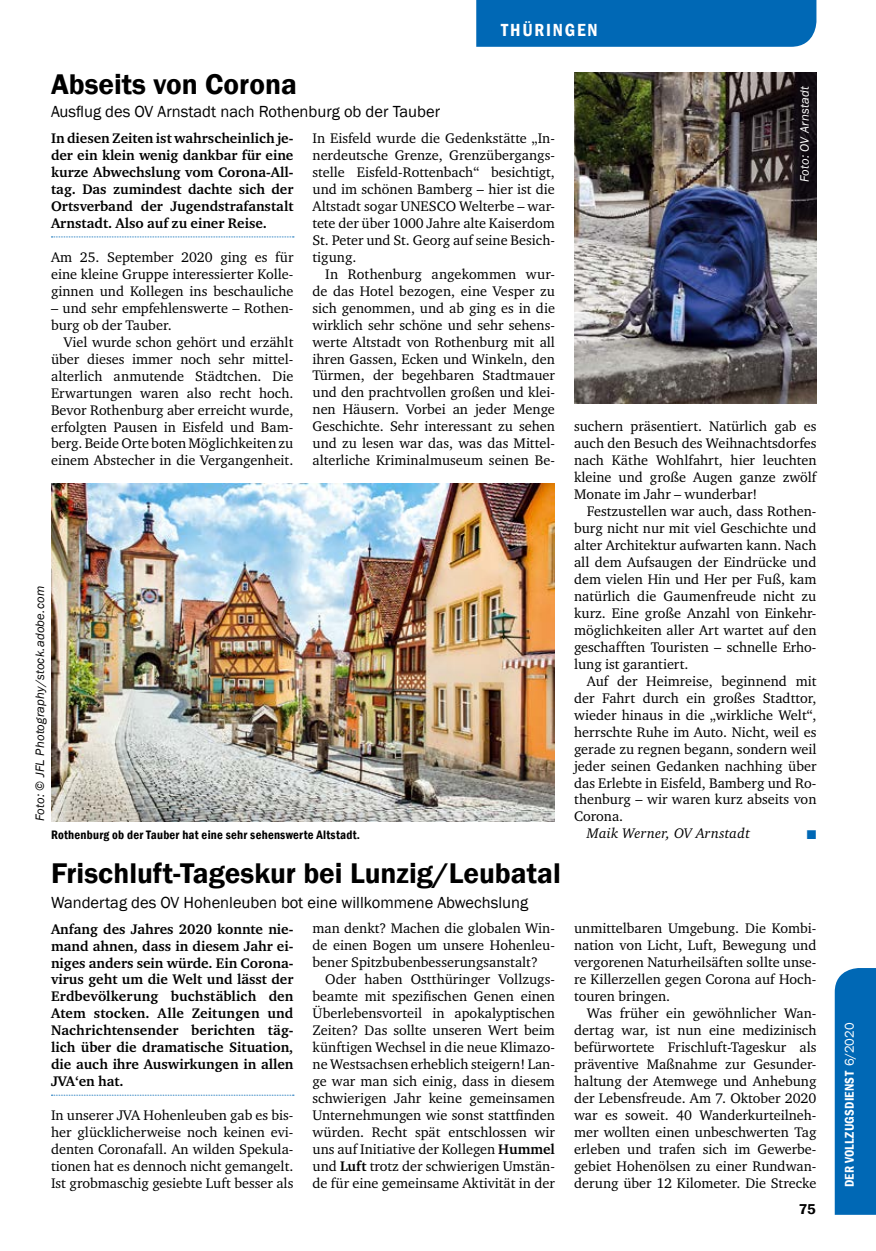
<style>
.page{position:relative;width:876px;height:1251px;background:#fff}
.page>*{position:absolute;margin:0;border:0;box-sizing:border-box;transform-origin:0 0}
.t1{font:600 29.25px "Franklin Gothic";color:#000}
.t2{font:600 condensed 18px "Franklin Gothic";letter-spacing:.1em;color:#fff}
.t3{font:16.5px "Franklin Gothic";color:#000}
.t4{font:600 14.7px "Franklin Gothic";color:#000}
.t5{font:14.25px/17px "Charter ITC";color:#000;text-align:justify}
.t6{font:700 14.25px/17px "Charter ITC";color:#000;text-align:justify}
.t7{font:italic 14.25px "Charter ITC";letter-spacing:.015em;color:#000}
.t8{font:600 condensed 13.05px "Franklin Gothic";letter-spacing:.015em;color:#fff}
.t9{font:600 condensed 12.6px "Franklin Gothic";letter-spacing:.02em;color:#000}
.t10{font:italic 12.6px "Franklin Gothic";letter-spacing:.02em;color:#000}
.t11{font:italic 12.6px "Franklin Gothic";letter-spacing:.015em;color:#fff}
.t12{font:12.6px "Zapf Dingbats";color:#0068b5}
.s1{font-weight:700}
.s2{font-weight:400;font-stretch:normal}
</style>
<div class="page">
<div style="left:835px;top:968px;width:41px;height:246px;background:#0068b5"></div>
<div style="left:476px;top:0;width:340px;height:47px;background:#0068b5"></div>
<img style="left:574px;top:72px;width:242px;height:331px">
<svg style="left:51px;top:236px;width:243px;height:1px"></svg>
<svg style="left:51px;top:1094px;width:243px;height:1px"></svg>
<img style="left:51px;top:483px;width:504px;height:338px">
<p class="t2" style="left:501px;top:18px;width:98px">THÜRINGEN</p>
<p class="t1" style="left:51px;top:66px;width:247px">Abseits von Corona</p>
<p class="t3" style="left:51px;top:101px;width:391px">Ausflug des OV Arnstadt nach Rothenburg ob der Tauber</p>
<p class="t6" style="left:51px;top:130px;width:244px">In diesen Zeiten ist wahrscheinlich je&shy;der ein klein wenig dankbar für eine kurze Abwechslung vom Corona-All&shy;tag. Das zumindest dachte sich der Ortsverband der Jugendstrafanstalt Arnstadt. Also auf zu einer Reise.</p>
<p class="t5" style="left:51px;top:248px;width:244px">Am 25. September 2020 ging es für eine kleine Gruppe interessierter Kolle&shy;ginnen und Kollegen ins beschauliche</p>
<p class="t5" style="left:51px;top:299px;width:244px">– und sehr empfehlenswerte – Rothen-</p>
<p class="t5" style="left:51px;top:316px;width:122px">burg ob der Tauber.</p>
<p class="t5" style="left:64px;top:333px;width:231px">Viel wurde schon gehört und erzählt</p>
<p class="t5" style="left:51px;top:350px;width:244px">über dieses immer noch sehr mittel-</p>
<p class="t5" style="left:51px;top:367px;width:244px">alterlich anmutende Städtchen. Die</p>
<p class="t5" style="left:51px;top:384px;width:244px">Erwartungen waren also recht hoch.</p>
<p class="t5" style="left:51px;top:401px;width:244px">Bevor Rothenburg aber erreicht wurde,</p>
<p class="t5" style="left:51px;top:418px;width:244px">erfolgten Pausen in Eisfeld und Bam-</p>
<p class="t5" style="left:51px;top:435px;width:244px">berg. Beide Orte boten Möglichkeiten zu</p>
<p class="t5" style="left:51px;top:452px;width:244px">einem Abstecher in die Vergangenheit.</p>
<p class="t5" style="left:313px;top:130px;width:244px">In Eisfeld wurde die Gedenkstätte „In-</p>
<p class="t5" style="left:313px;top:147px;width:244px">nerdeutsche Grenze, Grenzübergangs-</p>
<p class="t5" style="left:313px;top:164px;width:244px">stelle Eisfeld-Rottenbach“ besichtigt,</p>
<p class="t5" style="left:313px;top:180px;width:244px">und im schönen Bamberg – hier ist die</p>
<p class="t5" style="left:313px;top:197px;width:244px">Altstadt sogar UNESCO Welterbe – war-</p>
<p class="t5" style="left:313px;top:214px;width:244px">tete der über 1000 Jahre alte Kaiserdom</p>
<p class="t5" style="left:313px;top:231px;width:244px">St. Peter und St. Georg auf seine Besich-</p>
<p class="t5" style="left:313px;top:248px;width:45px">tigung.</p>
<p class="t5" style="left:325px;top:265px;width:231px">In Rothenburg angekommen wur-</p>
<p class="t5" style="left:313px;top:282px;width:244px">de das Hotel bezogen, eine Vesper zu</p>
<p class="t5" style="left:313px;top:299px;width:244px">sich genommen, und ab ging es in die</p>
<p class="t5" style="left:313px;top:316px;width:244px">wirklich sehr schöne und sehr sehens-</p>
<p class="t5" style="left:313px;top:333px;width:244px">werte Altstadt von Rothenburg mit all</p>
<p class="t5" style="left:313px;top:350px;width:244px">ihren Gassen, Ecken und Winkeln, den</p>
<p class="t5" style="left:313px;top:367px;width:244px">Türmen, der begehbaren Stadtmauer</p>
<p class="t5" style="left:313px;top:384px;width:244px">und den prachtvollen großen und klei-</p>
<p class="t5" style="left:313px;top:401px;width:244px">nen Häusern. Vorbei an jeder Menge</p>
<p class="t5" style="left:313px;top:418px;width:244px">Geschichte. Sehr interessant zu sehen</p>
<p class="t5" style="left:313px;top:435px;width:244px">und zu lesen war das, was das Mittel-</p>
<p class="t5" style="left:313px;top:452px;width:244px">alterliche Kriminalmuseum seinen Be-</p>
<p class="t10" style="left:32px;top:821px;width:237px;rotate:-90deg">Foto: © JFL Photography/stock.adobe.com</p>
<p class="t9" style="left:51px;top:825px;width:311px">Rothenburg ob der Tauber hat eine sehr sehenswerte Altstadt.</p>
<p class="t1" style="left:51px;top:855px;width:511px">Frischluft-Tageskur bei Lunzig/Leubatal</p>
<p class="t3" style="left:51px;top:891px;width:479px">Wandertag des OV Hohenleuben bot eine willkommene Abwechslung</p>
<p class="t6" style="left:51px;top:920px;width:244px">Anfang des Jahres 2020 konnte nie&shy;mand ahnen, dass in diesem Jahr ei&shy;niges anders sein würde. Ein Corona&shy;virus geht um die Welt und lässt der Erdbevölkerung buchstäblich den Atem stocken. Alle Zeitungen und Nachrichtensender berichten täg&shy;lich über die dramatische Situation, die auch ihre Auswirkungen in allen JVA‘en hat.</p>
<p class="t5" style="left:51px;top:1106px;width:244px">In unserer JVA Hohenleuben gab es bis&shy;her glücklicherweise noch keinen evi&shy;denten Coronafall. An wilden Spekula&shy;tionen hat es dennoch nicht gemangelt.<br>Ist grobmaschig gesiebte Luft besser als</p>
<p class="t5" style="left:313px;top:919px;width:244px">man denkt? Machen die globalen Win-</p>
<p class="t5" style="left:313px;top:936px;width:244px">de einen Bogen um unsere Hohenleu-</p>
<p class="t5" style="left:313px;top:953px;width:227px">bener Spitzbubenbesserungsanstalt?</p>
<p class="t5" style="left:325px;top:970px;width:231px">Oder haben Ostthüringer Vollzugs-</p>
<p class="t5" style="left:313px;top:987px;width:244px">beamte mit spezifischen Genen einen</p>
<p class="t5" style="left:313px;top:1004px;width:244px">Überlebensvorteil in apokalyptischen</p>
<p class="t5" style="left:313px;top:1021px;width:244px">Zeiten? Das sollte unseren Wert beim</p>
<p class="t5" style="left:313px;top:1038px;width:244px">künftigen Wechsel in die neue Klimazo-</p>
<p class="t5" style="left:313px;top:1055px;width:244px">ne Westsachsen erheblich steigern! Lan-</p>
<p class="t5" style="left:313px;top:1072px;width:244px">ge war man sich einig, dass in diesem</p>
<p class="t5" style="left:313px;top:1089px;width:244px">schwierigen Jahr keine gemeinsamen</p>
<p class="t5" style="left:313px;top:1106px;width:244px">Unternehmungen wie sonst stattfinden</p>
<p class="t5" style="left:313px;top:1123px;width:244px">würden. Recht spät entschlossen wir</p>
<p class="t5" style="left:313px;top:1140px;width:244px">uns auf Initiative der Kollegen <span class="s1">Hummel</span></p>
<p class="t5" style="left:313px;top:1157px;width:244px">und <span class="s1">Luft</span> trotz der schwierigen Umstän-</p>
<p class="t5" style="left:313px;top:1174px;width:244px">de für eine gemeinsame Aktivität in der</p>
<p class="t11" style="left:797px;top:182px;width:98px;rotate:-90deg">Foto: OV Arnstadt</p>
<p class="t5" style="left:574px;top:418px;width:244px">suchern präsentiert. Natürlich gab es</p>
<p class="t5" style="left:574px;top:435px;width:244px">auch den Besuch des Weihnachtsdorfes</p>
<p class="t5" style="left:574px;top:452px;width:244px">nach Käthe Wohlfahrt, hier leuchten</p>
<p class="t5" style="left:574px;top:469px;width:244px">kleine und große Augen ganze zwölf</p>
<p class="t5" style="left:574px;top:486px;width:185px">Monate im Jahr – wunderbar!</p>
<p class="t5" style="left:587px;top:502px;width:231px">Festzustellen war auch, dass Rothen-</p>
<p class="t5" style="left:574px;top:519px;width:244px">burg nicht nur mit viel Geschichte und</p>
<p class="t5" style="left:574px;top:536px;width:244px">alter Architektur aufwarten kann. Nach</p>
<p class="t5" style="left:574px;top:553px;width:244px">all dem Aufsaugen der Eindrücke und</p>
<p class="t5" style="left:574px;top:570px;width:244px">dem vielen Hin und Her per Fuß, kam</p>
<p class="t5" style="left:574px;top:587px;width:244px">natürlich die Gaumenfreude nicht zu</p>
<p class="t5" style="left:574px;top:604px;width:244px">kurz. Eine große Anzahl von Einkehr-</p>
<p class="t5" style="left:574px;top:621px;width:244px">möglichkeiten aller Art wartet auf den</p>
<p class="t5" style="left:574px;top:638px;width:244px">geschafften Touristen – schnelle Erho-</p>
<p class="t5" style="left:574px;top:655px;width:116px">lung ist garantiert.</p>
<p class="t5" style="left:587px;top:672px;width:231px">Auf der Heimreise, beginnend mit</p>
<p class="t5" style="left:574px;top:689px;width:244px">der Fahrt durch ein großes Stadttor,</p>
<p class="t5" style="left:574px;top:706px;width:244px">wieder hinaus in die „wirkliche Welt“,</p>
<p class="t5" style="left:574px;top:723px;width:244px">herrschte Ruhe im Auto. Nicht, weil es</p>
<p class="t5" style="left:574px;top:740px;width:244px">gerade zu regnen begann, sondern weil</p>
<p class="t5" style="left:574px;top:757px;width:244px">jeder seinen Gedanken nachhing über</p>
<p class="t5" style="left:574px;top:774px;width:244px">das Erlebte in Eisfeld, Bamberg und Ro-</p>
<p class="t5" style="left:574px;top:791px;width:244px">thenburg – wir waren kurz abseits von</p>
<p class="t5" style="left:574px;top:807px;width:51px">Corona.</p>
<p class="t7" style="left:587px;top:824px;width:165px">Maik Werner, OV Arnstadt</p>
<p class="t12" style="left:807px;top:828px;width:11px">■</p>
<p class="t5" style="left:574px;top:919px;width:244px">unmittelbaren Umgebung. Die Kombi-</p>
<p class="t5" style="left:574px;top:936px;width:244px">nation von Licht, Luft, Bewegung und</p>
<p class="t5" style="left:574px;top:953px;width:244px">vergorenen Naturheilsäften sollte unse-</p>
<p class="t5" style="left:574px;top:970px;width:244px">re Killerzellen gegen Corona auf Hoch-</p>
<p class="t5" style="left:574px;top:987px;width:98px">touren bringen.</p>
<p class="t5" style="left:587px;top:1004px;width:231px">Was früher ein gewöhnlicher Wan-</p>
<p class="t5" style="left:574px;top:1021px;width:244px">dertag war, ist nun eine medizinisch</p>
<p class="t5" style="left:574px;top:1038px;width:244px">befürwortete Frischluft-Tageskur als</p>
<p class="t5" style="left:574px;top:1055px;width:244px">präventive Maßnahme zur Gesunder-</p>
<p class="t5" style="left:574px;top:1072px;width:244px">haltung der Atemwege und Anhebung</p>
<p class="t5" style="left:574px;top:1089px;width:244px">der Lebensfreude. Am 7. Oktober 2020</p>
<p class="t5" style="left:574px;top:1106px;width:244px">war es soweit. 40 Wanderkurteilneh-</p>
<p class="t5" style="left:574px;top:1123px;width:244px">mer wollten einen unbeschwerten Tag</p>
<p class="t5" style="left:574px;top:1140px;width:244px">erleben und trafen sich im Gewerbe-</p>
<p class="t5" style="left:574px;top:1157px;width:244px">gebiet Hohenölsen zu einer Rundwan-</p>
<p class="t5" style="left:574px;top:1174px;width:244px">derung über 12 Kilometer. Die Strecke</p>
<p class="t4" style="left:799px;top:1200px;width:18px">75</p>
<p class="t8" style="left:841px;top:1186px;width:166px;rotate:-90deg">DER VOLLZUGSDIENST <span class="s2">6/2020</span></p>
</div>
